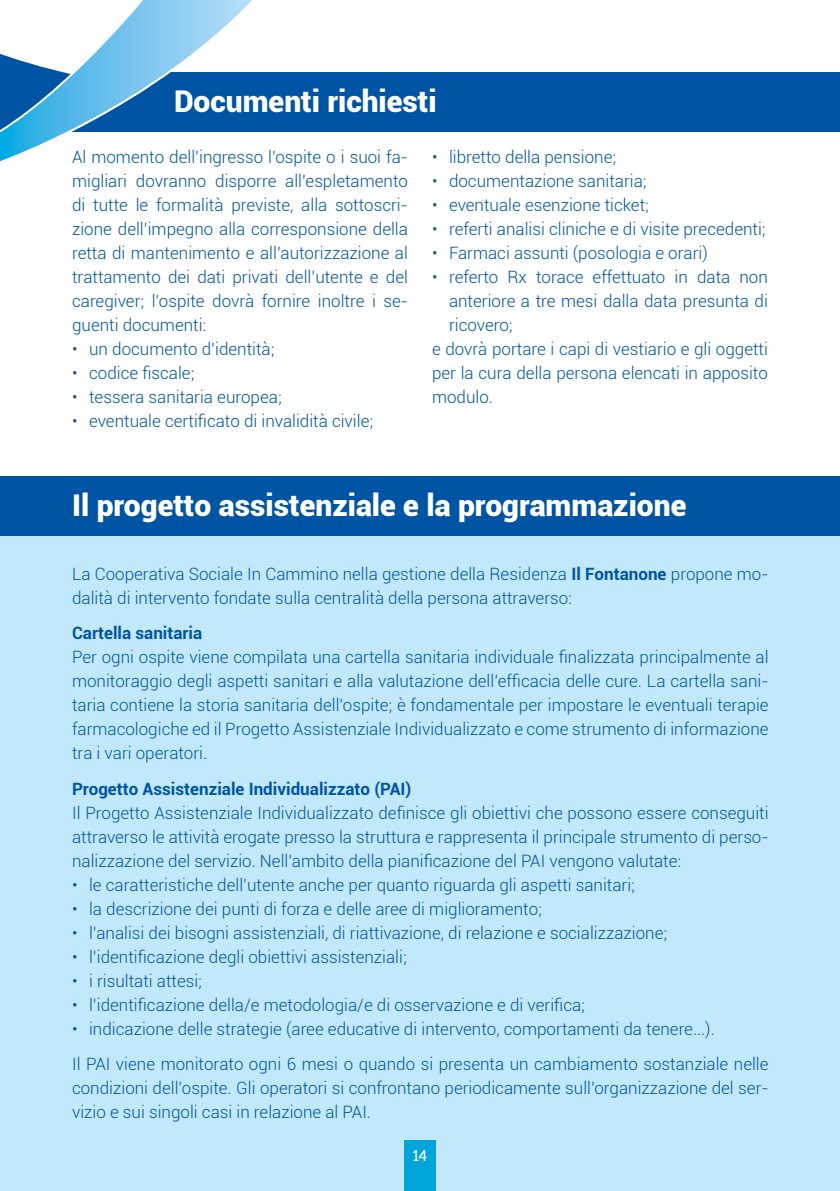
<style>
.page{position:relative;width:840px;height:1191px;background:#fff}
.page>*{position:absolute;margin:0;border:0;box-sizing:border-box;transform-origin:0 0}
.t1{font:900 30px "Roboto";color:#fff}
.t2{font:300 17px/24px "Roboto";color:#0054a4}
.t3{font:700 17px "Roboto";color:#0054a4}
.t4{font:16px "Casper";color:#fff}
.s1{font-weight:700}
</style>
<div class="page">
<div style="left:0;top:493px;width:839px;height:698px;background:#c1e8fb"></div>
<div style="left:404px;top:1140px;width:31px;height:51px;background:#00a5da"></div>
<div style="left:0;top:476px;width:839px;height:60px;background:#0054a4"></div>
<div style="left:0;top:72px;width:839px;height:59px;background:#0054a4"></div>
<svg style="left:0;top:0;width:272px;height:162px"></svg>
<h1 class="t1" style="left:174px;top:80px;width:264px">Documenti richiesti</h1>
<p class="t2" style="left:72px;top:144px;width:337px;text-align:justify">Al momento dell’ingresso l’ospite o i suoi fa&shy;migliari dovranno disporre all’espletamento di tutte le formalità previste, alla sottoscri&shy;zione dell’impegno alla corresponsione della retta di mantenimento e all’autorizzazione al trattamento dei dati privati dell’utente e del caregiver; l’ospite dovrà fornire inoltre i se&shy;guenti documenti:</p>
<p class="t2" style="left:72px;top:336px;width:204px">• un documento d’identità;</p>
<p class="t2" style="left:72px;top:360px;width:124px">• codice fiscale;</p>
<p class="t2" style="left:72px;top:384px;width:211px">• tessera sanitaria europea;</p>
<p class="t2" style="left:72px;top:408px;width:302px">• eventuale certificato di invalidità civile;</p>
<p class="t2" style="left:432px;top:144px;width:185px">• libretto della pensione;</p>
<p class="t2" style="left:432px;top:168px;width:216px">• documentazione sanitaria;</p>
<p class="t2" style="left:432px;top:192px;width:218px">• eventuale esenzione ticket;</p>
<p class="t2" style="left:432px;top:216px;width:335px">• referti analisi cliniche e di visite precedenti;</p>
<p class="t2" style="left:432px;top:240px;width:277px">• Farmaci assunti (posologia e orari)</p>
<p class="t2" style="left:432px;top:264px;width:337px">• referto Rx torace effettuato in data non</p>
<p class="t2" style="left:449px;top:288px;width:320px">anteriore a tre mesi dalla data presunta di</p>
<p class="t2" style="left:449px;top:312px;width:65px">ricovero;</p>
<p class="t2" style="left:432px;top:336px;width:337px">e dovrà portare i capi di vestiario e gli oggetti</p>
<p class="t2" style="left:432px;top:360px;width:337px">per la cura della persona elencati in apposito</p>
<p class="t2" style="left:432px;top:384px;width:62px">modulo.</p>
<h1 class="t1" style="left:72px;top:484px;width:615px">Il progetto assistenziale e la programmazione</h1>
<p class="t2" style="left:72px;top:561px;width:697px">La Cooperativa Sociale In Cammino nella gestione della Residenza <span class="s1">Il Fontanone</span> propone mo&shy;dalità di intervento fondate sulla centralità della persona attraverso:</p>
<p class="t3" style="left:72px;top:621px;width:132px">Cartella sanitaria</p>
<p class="t2" style="left:72px;top:645px;width:697px;text-align:justify">Per ogni ospite viene compilata una cartella sanitaria individuale finalizzata principalmente al monitoraggio degli aspetti sanitari e alla valutazione dell’efficacia delle cure. La cartella sani&shy;taria contiene la storia sanitaria dell’ospite; è fondamentale per impostare le eventuali terapie farmacologiche ed il Progetto Assistenziale Individualizzato e come strumento di informazione tra i vari operatori.</p>
<p class="t3" style="left:72px;top:776px;width:341px">Progetto Assistenziale Individualizzato (PAI)</p>
<p class="t2" style="left:72px;top:800px;width:697px;text-align:justify">Il Progetto Assistenziale Individualizzato definisce gli obiettivi che possono essere conseguiti attraverso le attività erogate presso la struttura e rappresenta il principale strumento di perso&shy;nalizzazione del servizio. Nell’ambito della pianificazione del PAI vengono valutate:</p>
<p class="t2" style="left:72px;top:872px;width:564px">• le caratteristiche dell’utente anche per quanto riguarda gli aspetti sanitari;</p>
<p class="t2" style="left:72px;top:896px;width:471px">• la descrizione dei punti di forza e delle aree di miglioramento;</p>
<p class="t2" style="left:72px;top:920px;width:596px">• l’analisi dei bisogni assistenziali, di riattivazione, di relazione e socializzazione;</p>
<p class="t2" style="left:72px;top:944px;width:336px">• l’identificazione degli obiettivi assistenziali;</p>
<p class="t2" style="left:72px;top:968px;width:131px">• i risultati attesi;</p>
<p class="t2" style="left:72px;top:992px;width:514px">• l’identificazione della/e metodologia/e di osservazione e di verifica;</p>
<p class="t2" style="left:72px;top:1010px;width:697px;line-height:35.4px">• indicazione delle strategie (aree educative di intervento, comportamenti da tenere...).<br>Il PAI viene monitorato ogni 6 mesi o quando si presenta un cambiamento sostanziale nelle</p>
<p class="t2" style="left:72px;top:1075px;width:697px">condizioni dell’ospite. Gli operatori si confrontano periodicamente sull’organizzazione del ser&shy;vizio e sui singoli casi in relazione al PAI.</p>
<p class="t4" style="left:412px;top:1146px;width:16px">14</p>
</div>
